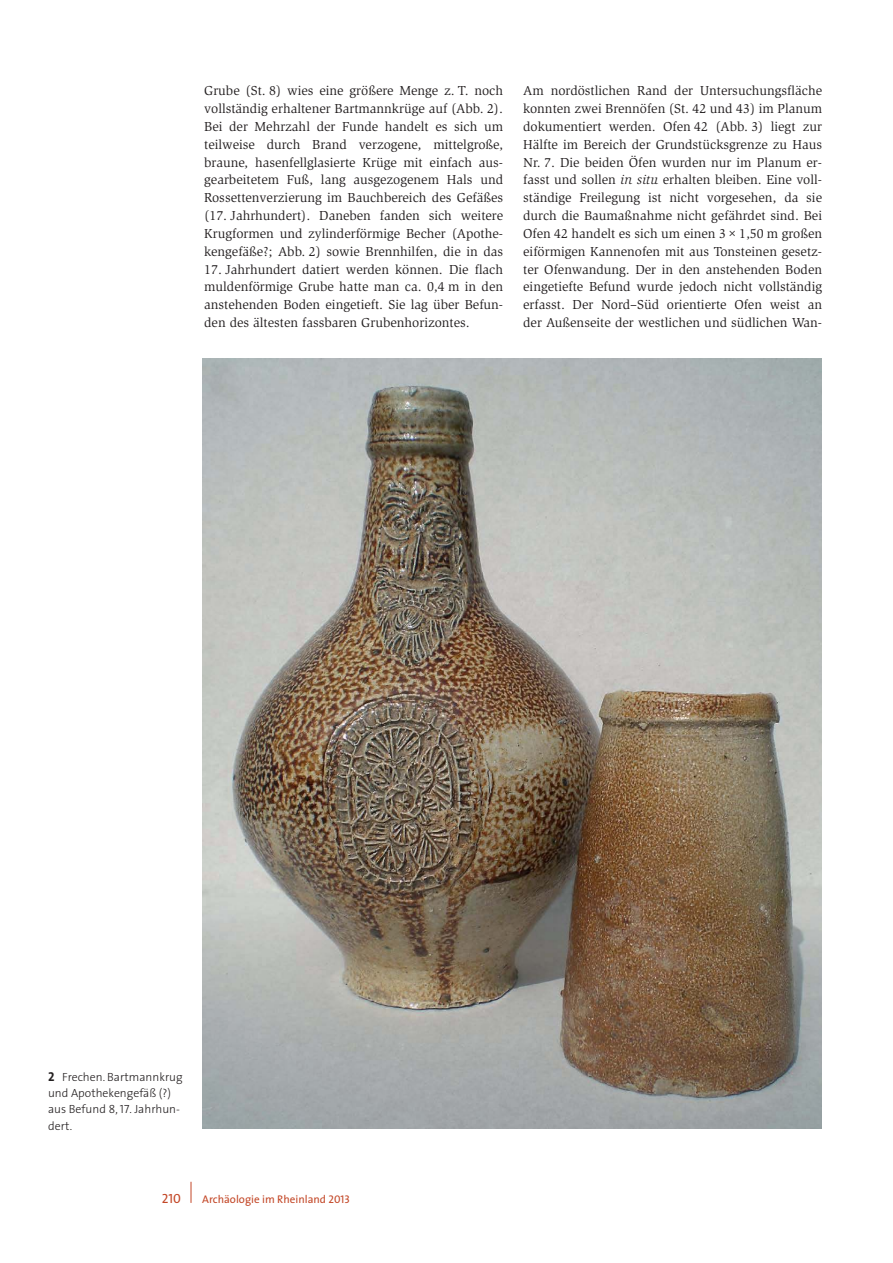
<style>
.page{position:relative;width:893px;height:1263px;background:#fff}
.page>*{position:absolute;margin:0;border:0;box-sizing:border-box;transform-origin:0 0}
.t1{font:13.35px/17.9px "Slimbach";color:#231f20;text-align:justify}
.t2{font:13.35px "The Sans Caps";color:#c34727}
.t3{font:300 11.85px/16.4px "The Sans";color:#231f20}
.t4{font:11.1px "The Sans";color:#c34727}
.s1{font-style:italic}
.s2{font-family:"The Sans Bold Caps";font-weight:400;font-size:12.9px}
.s3{font-family:"The Sans Light Caps";font-weight:400}
.s4{font-family:"The Sans Caps"}
</style>
<div class="page">
<svg style="left:191px;top:1182px;width:1px;height:21px"></svg>
<img style="left:202px;top:358px;width:620px;height:770px">
<p class="t1" style="left:204px;top:83px;width:300px">Grube (St. 8) wies eine größere Menge z. T. noch vollständig erhaltener Bartmannkrüge auf (Abb. 2).<br>Bei der Mehrzahl der Funde handelt es sich um teilweise durch Brand verzogene, mittelgroße, braune, hasenfellglasierte Krüge mit einfach aus&shy;gearbeitetem Fuß, lang ausgezogenem Hals und Rossettenverzierung im Bauchbereich des Gefäßes (17. Jahrhundert). Daneben fanden sich weitere Krugformen und zylinderförmige Becher (Apothe&shy;kengefäße?; Abb. 2) sowie Brennhilfen, die in das</p>
<p class="t1" style="left:204px;top:261px;width:300px">17. Jahrhundert datiert werden können. Die flach muldenförmige Grube hatte man ca. 0,4 m in den anstehenden Boden eingetieft. Sie lag über Befun&shy;den des ältesten fassbaren Grubenhorizontes.</p>
<p class="t1" style="left:523px;top:83px;width:300px">Am nordöstlichen Rand der Untersuchungsfläche konnten zwei Brennöfen (St. 42 und 43) im Planum dokumentiert werden. Ofen 42 (Abb. 3) liegt zur Hälfte im Bereich der Grundstücksgrenze zu Haus Nr. 7. Die beiden Öfen wurden nur im Planum er&shy;fasst und sollen <span class="s1">in situ</span> erhalten bleiben. Eine voll&shy;ständige Freilegung ist nicht vorgesehen, da sie durch die Baumaßnahme nicht gefährdet sind. Bei Ofen 42 handelt es sich um einen 3×1,50 m großen eiförmigen Kannenofen mit aus Tonsteinen gesetz&shy;ter Ofenwandung. Der in den anstehenden Boden eingetiefte Befund wurde jedoch nicht vollständig erfasst. Der Nord–Süd orientierte Ofen weist an der Außenseite der westlichen und südlichen Wan-</p>
<p class="t3" style="left:48px;top:1070px;width:136px"><span class="s2">2</span> Frechen. Bartmannkrug und Apothekengefäß (?) aus Befund <span class="s3">8, 17</span>. Jahrhun&shy;dert.</p>
<p class="t2" style="left:162px;top:1194px;width:21px">210</p>
<p class="t4" style="left:202px;top:1195px;width:149px">Archäologie im Rheinland <span class="s4">2013</span></p>
</div>
